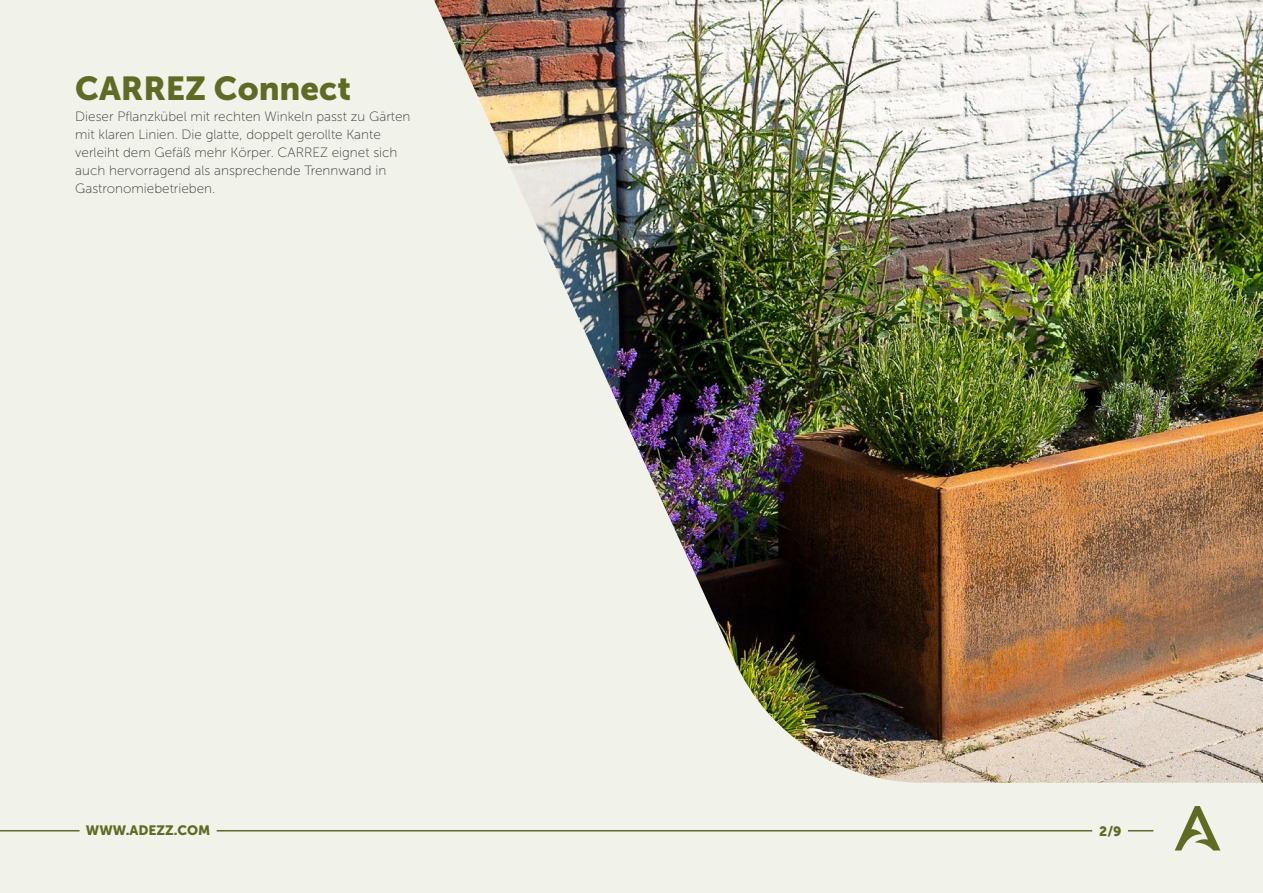
<style>
.page{position:relative;width:1263px;height:893px;background:#f1f3eb}
.page>*{position:absolute;margin:0;border:0;box-sizing:border-box;transform-origin:0 0}
.t1{font:33px "Museo Sans 900";color:#5f6b24}
.t2{font:13.5px/18px "Museo Sans 100";color:#3c3c3b}
.t3{font:13.5px "Museo Sans 900";color:#5f6b24}
</style>
<div class="page">
<svg style="left:1175px;top:806px;width:45px;height:44px"></svg>
<svg style="left:1128px;top:830px;width:25px;height:1px"></svg>
<hr style="left:0;top:830px;width:80px;height:1px;background:#5f6b24">
<hr style="left:217px;top:830px;width:875px;height:1px;background:#5f6b24">
<img style="left:434px;top:0;width:829px;height:783px">
<h1 class="t1" style="left:75px;top:70px;width:277px">CARREZ Connect</h1>
<p class="t2" style="left:75px;top:107px;width:337px">Dieser Pflanzkübel mit rechten Winkeln passt zu Gärten mit klaren Linien. Die glatte, doppelt gerollte Kante verleiht dem Gefäß mehr Körper. CARREZ eignet sich auch hervorragend als ansprechende Trennwand in Gastronomiebetrieben.</p>
<p class="t3" style="left:86px;top:823px;width:126px">WWW.ADEZZ.COM</p>
<p class="t3" style="left:1099px;top:823px;width:24px">2/9</p>
</div>
